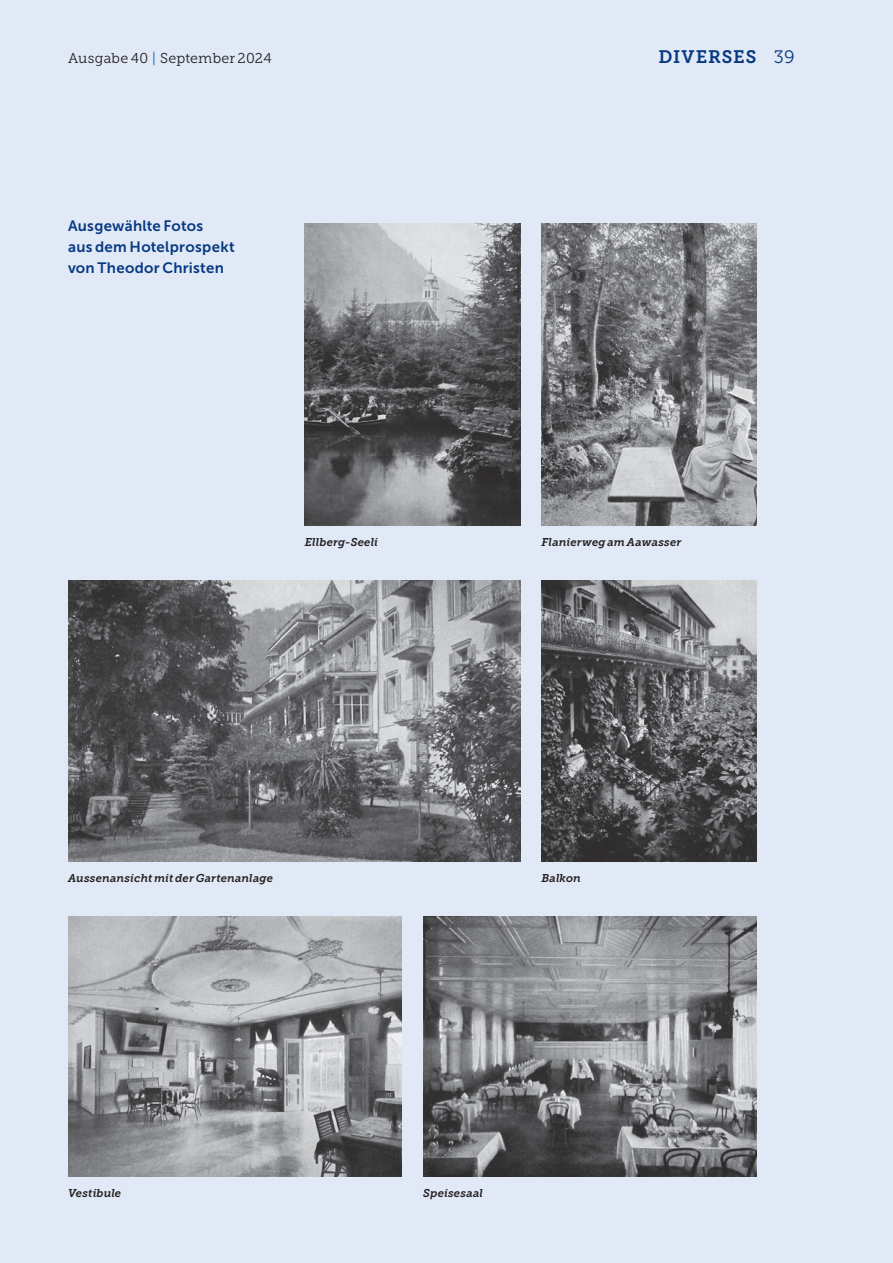
<style>
.page{position:relative;width:893px;height:1263px;background:#e1e9f6}
.page>*{position:absolute;margin:0;border:0;box-sizing:border-box;transform-origin:0 0}
.t1{font:18px "Museo Slab 700";letter-spacing:.05em;color:#083a82}
.t2{font:15px/21px "Museo Sans 700";letter-spacing:.02em;color:#083a82}
.t3{font:14.25px "Museo Slab 300";letter-spacing:.015em;color:#231f20}
.t4{font:italic 11.25px "Museo Slab 700";letter-spacing:.015em;color:#231f20}
.s1{color:#0072bc}
.s2{font-family:"Museo Slab 300"}
</style>
<div class="page">
<img style="left:68px;top:580px;width:452px;height:281px">
<img style="left:68px;top:916px;width:334px;height:260px">
<img style="left:423px;top:916px;width:334px;height:260px">
<img style="left:541px;top:580px;width:216px;height:281px">
<img style="left:305px;top:223px;width:215px;height:302px">
<img style="left:541px;top:223px;width:216px;height:302px">
<p class="t3" style="left:68px;top:50px;width:205px">Ausgabe 40 <span class="s1">|</span> September 2024</p>
<h1 class="t1" style="left:659px;top:47px;width:138px">DIVERSES <span class="s2">39</span></h1>
<h2 class="t2" style="left:68px;top:215px;width:168px">Ausgewählte Fotos<br>aus dem Hotelprospekt von Theodor Christen</h2>
<p class="t4" style="left:305px;top:536px;width:75px">Ellberg-Seeli</p>
<p class="t4" style="left:541px;top:536px;width:141px">Flanierweg am Aawasser</p>
<p class="t4" style="left:68px;top:872px;width:207px">Aussenansicht mit der Gartenanlage</p>
<p class="t4" style="left:541px;top:872px;width:41px">Balkon</p>
<p class="t4" style="left:68px;top:1187px;width:55px">Vestibule</p>
<p class="t4" style="left:423px;top:1187px;width:61px">Speisesaal</p>
</div>
